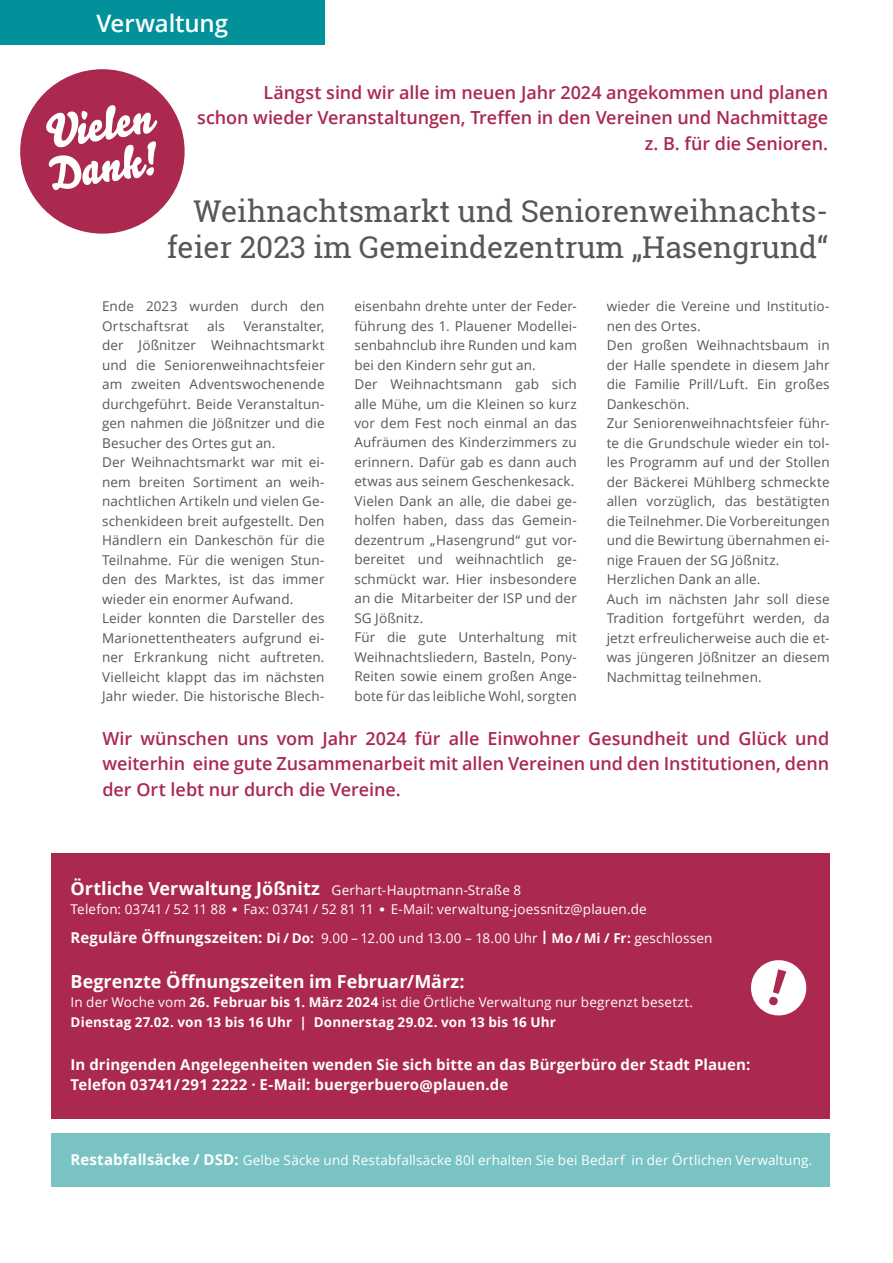
<style>
.page{position:relative;width:893px;height:1263px;background:#fff}
.page>*{position:absolute;margin:0;border:0;box-sizing:border-box;transform-origin:0 0}
.t1{font:45px/42px "Bello Script";color:#fff}
.t2{font:30px/36px "Roboto Slab";color:#575756;text-align:right}
.t3{font:600 24px "Open Sans";letter-spacing:-.005em;color:#fff}
.t4{font:600 18px/25.5px "Open Sans";letter-spacing:-.005em;color:#ab284e;text-align:right}
.t5{font:700 18px "Open Sans";letter-spacing:-.005em;color:#fff}
.t6{font:700 15px/19.5px "Open Sans";letter-spacing:.005em;color:#fff}
.t7{font:13.5px/19.5px "Open Sans";letter-spacing:.01em;color:#575756}
.t8{font:13.5px/28px "Open Sans";letter-spacing:.01em;color:#fff}
.t9{font:700 13.5px/19.5px "Open Sans";letter-spacing:.01em;color:#fff}
.s1{font-weight:400;font-size:13.5px}
.s2{font-weight:800;font-size:21px}
.s3{font-weight:700;font-size:15px}
.s4{font-weight:700}
.s5{font-weight:800}
.s6{font-weight:400}
</style>
<div class="page">
<div style="left:51px;top:853px;width:779px;height:265px;background:#ab284e"></div>
<div style="left:0;top:0;width:325px;height:45px;background:#00919b"></div>
<div style="left:51px;top:1132px;width:779px;height:54px;background:#79c3c5"></div>
<div style="left:20px;top:69px;width:165px;height:165px;background:#ab284e;border-radius:50%"></div>
<svg style="left:751px;top:960px;width:56px;height:56px"></svg>
<h3 class="t3" style="left:96px;top:7px;width:133px">Verwaltung</h3>
<h1 class="t1" style="left:40px;top:113px;width:114px;rotate:-9deg">Vielen<br>Dank!</h1>
<h3 class="t4" style="left:197px;top:79px;width:632px">Längst sind wir alle im neuen Jahr 2024 angekommen und planen<br>schon wieder Veranstaltungen, Treffen in den Vereinen und Nachmittage z. B. für die Senioren.</h3>
<h2 class="t2" style="left:167px;top:193px;width:662px">Weihnachtsmarkt und Seniorenweihnachts&shy;feier 2023 im Gemeindezentrum „Hasengrund“</h2>
<p class="t7" style="left:102px;top:296px;width:224px">Ende 2023 wurden durch den<br>Ortschaftsrat</p>
<p class="t7" style="left:354px;top:296px;width:224px">eisenbahn drehte unter der Feder&shy;führung des 1. Plauener Modellei&shy;senbahnclub ihre Runden und kam bei den Kindern sehr gut an.<br>Der Weihnachtsmann gab sich alle Mühe, um die Kleinen so kurz vor dem Fest noch einmal an das<br>Aufräumen des Kinderzimmers zu erinnern. Dafür gab es dann auch etwas aus seinem Geschenkesack.<br>Vielen Dank an alle, die dabei ge&shy;holfen haben, dass das Gemein&shy;dezentrum „Hasengrund“ gut vor&shy;bereitet und weihnachtlich ge&shy;schmückt war. Hier insbesondere an die Mitarbeiter der ISP und der<br>SG Jößnitz.<br>Für die gute Unterhaltung mit<br>Weihnachtsliedern, Basteln, Pony-<br>Reiten sowie einem großen Ange&shy;bote für das leibliche Wohl, sorgten</p>
<p class="t7" style="left:607px;top:296px;width:224px">wieder die Vereine und Institutio&shy;nen des Ortes.<br>Den großen Weihnachtsbaum in der Halle spendete in diesem Jahr die Familie Prill/Luft. Ein großes<br>Dankeschön.<br>Zur Seniorenweihnachtsfeier führ&shy;te die Grundschule wieder ein tol&shy;les Programm auf und der Stollen der Bäckerei Mühlberg schmeckte allen vorzüglich, das bestätigten die Teilnehmer. Die Vorbereitungen und die Bewirtung übernahmen ei&shy;nige Frauen der SG Jößnitz.<br>Herzlichen Dank an alle.<br>Auch im nächsten Jahr soll diese<br>Tradition fortgeführt werden, da jetzt erfreulicherweise auch die et&shy;was jüngeren Jößnitzer an diesem<br>Nachmittag teilnehmen.</p>
<p class="t7" style="left:102px;top:316px;width:224px;text-indent:141px">Veranstalter, der Jößnitzer Weihnachtsmarkt und die Seniorenweihnachtsfeier am zweiten Adventswochenende durchgeführt. Beide Veranstaltun&shy;gen nahmen die Jößnitzer und die<br>Besucher des Ortes gut an.<br>Der Weihnachtsmarkt war mit ei&shy;nem breiten Sortiment an weih&shy;nachtlichen Artikeln und vielen Ge&shy;schenkideen breit aufgestellt. Den<br>Händlern ein Dankeschön für die<br>Teilnahme. Für die wenigen Stun&shy;den des Marktes, ist das immer wieder ein enormer Aufwand.<br>Leider konnten die Darsteller des<br>Marionettentheaters aufgrund ei&shy;ner Erkrankung nicht auftreten.<br>Vielleicht klappt das im nächsten<br>Jahr wieder. Die historische Blech-</p>
<p class="t7" style="left:207px;top:316px;width:19px">als</p>
<h3 class="t4" style="left:102px;top:725px;width:728px;text-align:justify">Wir wünschen uns vom Jahr 2024 für alle Einwohner Gesundheit und Glück und weiterhin eine gute Zusammenarbeit mit allen Vereinen und den Institutionen, denn der Ort lebt nur durch die Vereine.</h3>
<h3 class="t5" style="left:71px;top:876px;width:452px">Örtliche Verwaltung Jößnitz <span class="s1">Gerhart-Hauptmann-Straße 8</span></h3>
<p class="t8" style="left:71px;top:895px;width:643px">Telefon: 03741 / 52 11 88 <span class="s2">·</span> Fax: 03741 / 52 81 11 <span class="s2">·</span> E-Mail: verwaltung-joessnitz@plauen.de<br><span class="s3">Reguläre Öffnungszeiten:</span> <span class="s4">Di / Do:</span> 9.00 – 12.00 und 13.00 – 18.00 Uhr <span class="s5">|</span> <span class="s4">Mo / Mi / Fr:</span> geschlossen</p>
<h3 class="t5" style="left:71px;top:968px;width:395px">Begrenzte Öffnungszeiten im Februar/März:</h3>
<p class="t9" style="left:71px;top:992px;width:624px"><span class="s6">In der Woche vom</span> 26. Februar bis 1. März 2024 <span class="s6">ist die Örtliche Verwaltung nur begrenzt besetzt.<br></span>Dienstag 27.02. von 13 bis 16 Uhr | Donnerstag 29.02. von 13 bis 16 Uhr</p>
<p class="t6" style="left:71px;top:1055px;width:681px">In dringenden Angelegenheiten wenden Sie sich bitte an das Bürgerbüro der Stadt Plauen:<br>Telefon 03741/291 2222 · E-Mail: buergerbuero@plauen.de</p>
<p class="t8" style="left:71px;top:1146px;width:743px"><span class="s3">Restabfallsäcke / DSD:</span> Gelbe Säcke und Restabfallsäcke 80l erhalten Sie bei Bedarf in der Örtlichen Verwaltung.</p>
</div>
